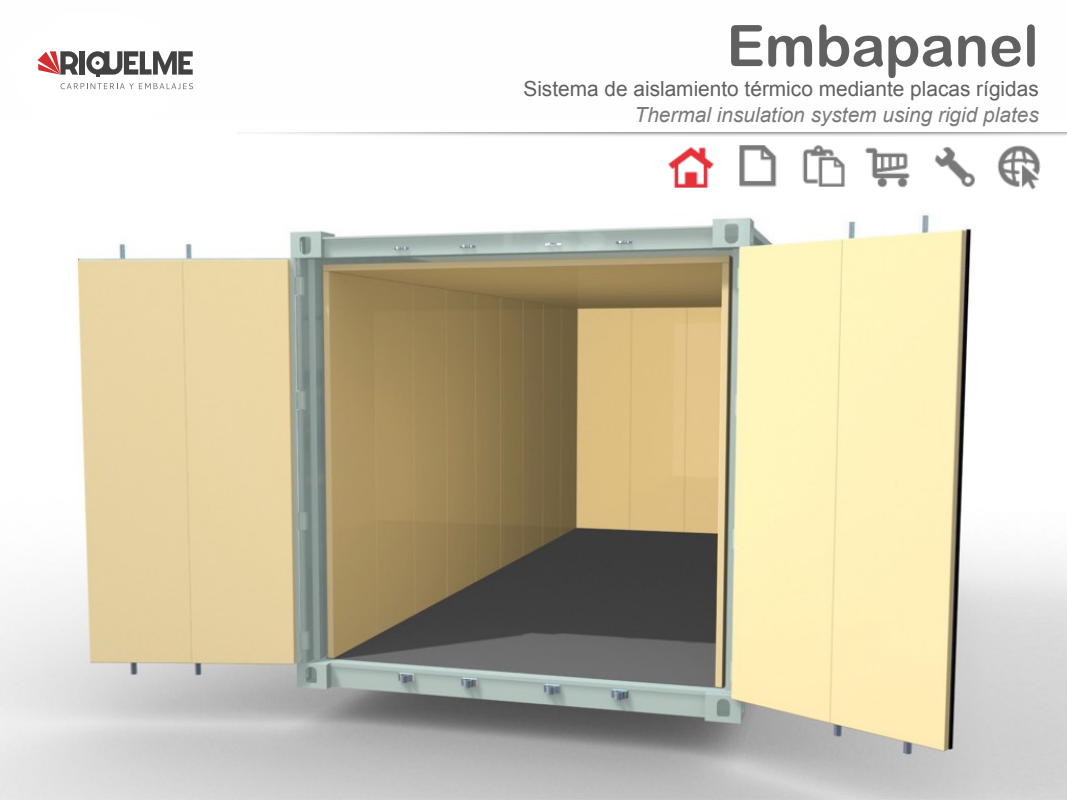
<style>
.page{position:relative;width:1067px;height:800px;background:#fff}
.page>*{position:absolute;margin:0;border:0;box-sizing:border-box;transform-origin:0 0}
.t1{font:57.27px "Arial Rounded MT Bold";color:#606060}
.t2{font:20.82px "Arial";color:#606060}
.t3{font:italic 20.82px "Arial";color:#7a7a7a}
</style>
<div class="page">
<img style="left:0;top:214px;width:1066px;height:586px">
<img style="left:668px;top:147px;width:46px;height:41px">
<img style="left:739px;top:145px;width:38px;height:42px">
<img style="left:802px;top:145px;width:43px;height:42px">
<img style="left:934px;top:147px;width:41px;height:40px">
<img style="left:997px;top:145px;width:44px;height:45px">
<img style="left:865px;top:147px;width:45px;height:41px">
<svg style="left:37px;top:51px;width:157px;height:39px"></svg>
<h1 class="t1" style="left:726px;top:12px;width:313px">Embapanel</h1>
<p class="t2" style="left:523px;top:75px;width:517px">Sistema de aislamiento térmico mediante placas rígidas</p>
<p class="t3" style="left:634px;top:102px;width:405px">Thermal insulation system using rigid plates</p>
</div>
